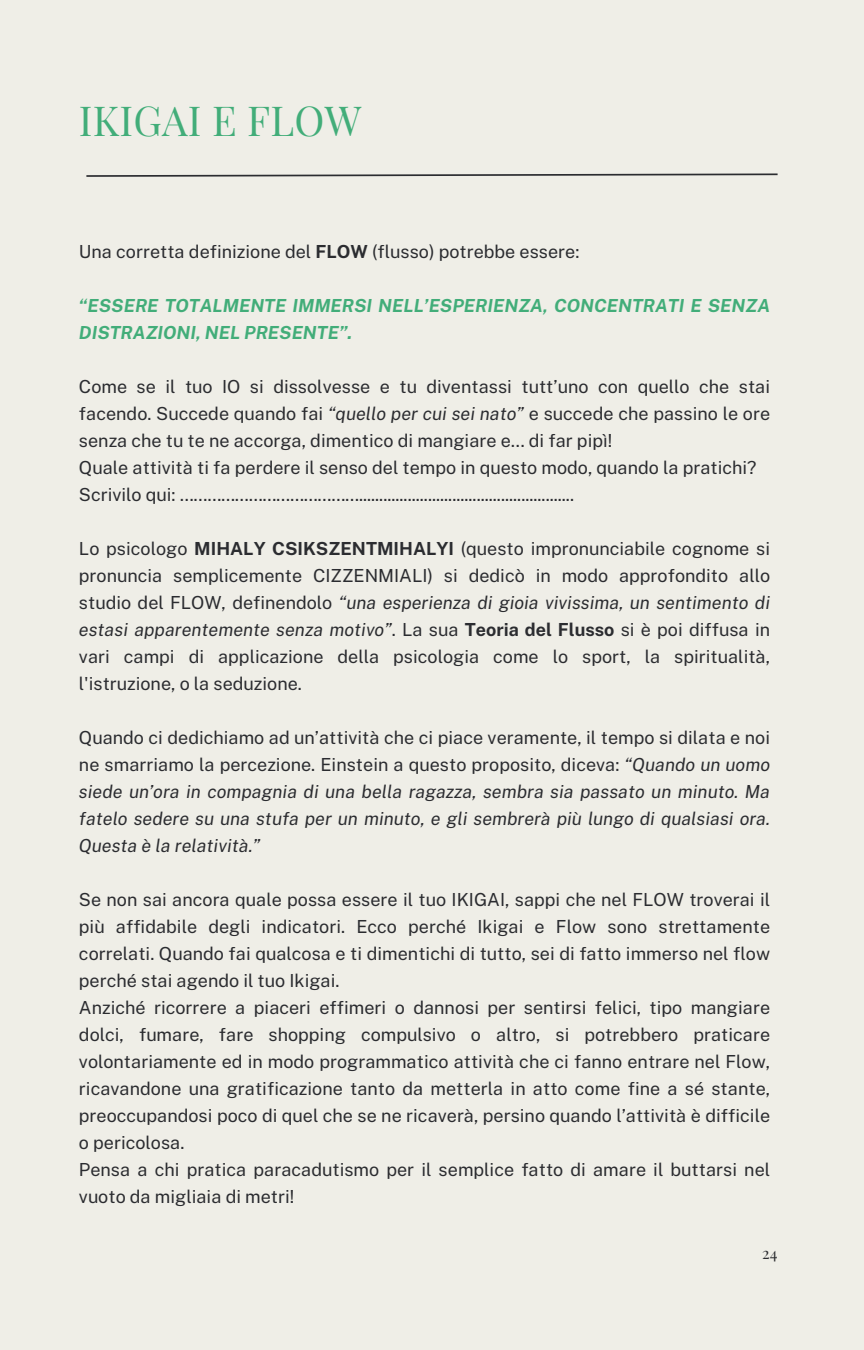
<style>
.page{position:relative;width:864px;height:1350px;background:#efeee7}
.page>*{position:absolute;margin:0;border:0;box-sizing:border-box;transform-origin:0 0}
.t1{font:40.5px "Playfair Display";letter-spacing:.005em;color:#42ad79}
.t2{font:18px/27px "Public Sans";color:#2b2c30}
.t3{font:italic 18px/27px "Public Sans";color:#2b2c30;text-align:justify}
.t4{font:italic 700 18px/27px "Public Sans";color:#42ad79}
.t5{font:15.75px "Playfair Display";color:#2b2c30}
.s1{font-weight:700}
.s2{font-style:italic}
.s3{font-style:normal}
</style>
<div class="page">
<svg style="left:86px;top:173px;width:692px;height:4px"></svg>
<h1 class="t1" style="left:79px;top:92px;width:284px">IKIGAI E FLOW</h1>
<p class="t2" style="left:79px;top:238px;width:502px">Una corretta definizione del <span class="s1">FLOW</span> (flusso) potrebbe essere:</p>
<p class="t4" style="left:79px;top:292px;width:693px">“ESSERE TOTALMENTE IMMERSI NELL’ESPERIENZA, CONCENTRATI E SENZA<br>DISTRAZIONI, NEL PRESENTE”.</p>
<p class="t2" style="left:79px;top:373px;width:693px">Come se il tuo IO si dissolvesse e tu diventassi tutt’uno con quello che stai facendo. Succede quando fai <span class="s2">“quello per cui sei nato”</span> e succede che passino le ore senza che tu te ne accorga, dimentico di mangiare e… di far pipì!<br>Quale attività ti fa perdere il senso del tempo in questo modo, quando la pratichi?<br>Scrivilo qui: ………………………………….....................................................</p>
<p class="t2" style="left:79px;top:535px;width:693px;text-align:justify">Lo psicologo <span class="s1">MIHALY CSIKSZENTMIHALYI</span> (questo impronunciabile cognome si pronuncia semplicemente CIZZENMIALI) si dedicò in modo approfondito allo studio del FLOW, definendolo <span class="s2">“una esperienza di gioia vivissima, un sentimento di estasi apparentemente senza motivo”</span>. La sua <span class="s1">Teoria del Flusso</span> si è poi diffusa in vari campi di applicazione della psicologia come lo sport, la spiritualità, l'istruzione, o la seduzione.</p>
<p class="t3" style="left:79px;top:724px;width:693px"><span class="s3">Quando ci dedichiamo ad un’attività che ci piace veramente, il tempo si dilata e noi ne smarriamo la percezione. Einstein a questo proposito, diceva:</span> “Quando un uomo siede un’ora in compagnia di una bella ragazza, sembra sia passato un minuto. Ma fatelo sedere su una stufa per un minuto, e gli sembrerà più lungo di qualsiasi ora.<br>Questa è la relatività.”</p>
<p class="t2" style="left:79px;top:886px;width:693px">Se non sai ancora quale possa essere il tuo IKIGAI, sappi che nel FLOW troverai il più affidabile degli indicatori. Ecco perché Ikigai e Flow sono strettamente correlati. Quando fai qualcosa e ti dimentichi di tutto, sei di fatto immerso nel flow perché stai agendo il tuo Ikigai.<br>Anziché ricorrere a piaceri effimeri o dannosi per sentirsi felici, tipo mangiare dolci, fumare, fare shopping compulsivo o altro, si potrebbero praticare volontariamente ed in modo programmatico attività che ci fanno entrare nel Flow, ricavandone una gratificazione tanto da metterla in atto come fine a sé stante, preoccupandosi poco di quel che se ne ricaverà, persino quando l’attività è difficile o pericolosa.<br>Pensa a chi pratica paracadutismo per il semplice fatto di amare il buttarsi nel vuoto da migliaia di metri!</p>
<p class="t5" style="left:762px;top:1242px;width:17px">24</p>
</div>
